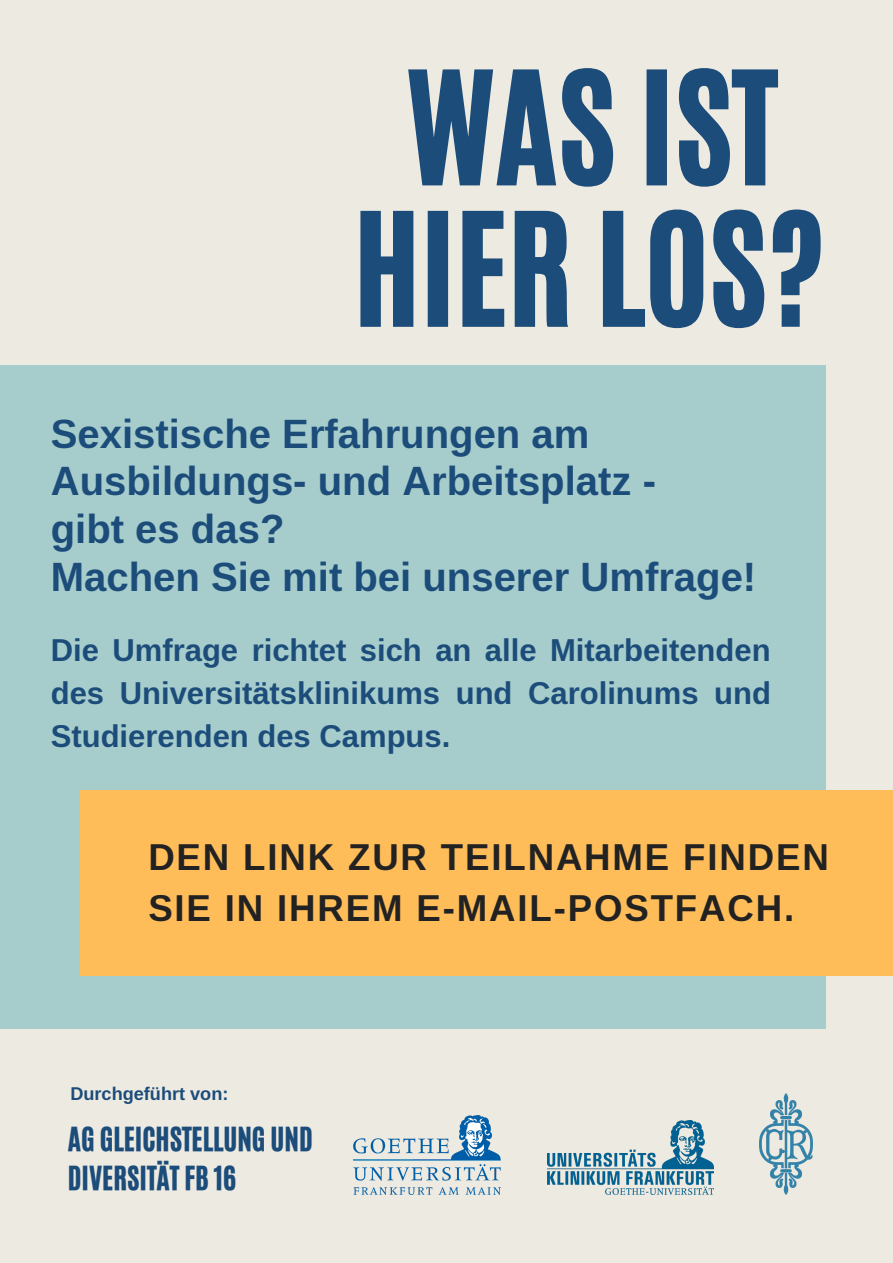
<style>
.page{position:relative;width:893px;height:1263px;background:#edeae1}
.page>*{position:absolute;margin:0;border:0;box-sizing:border-box;transform-origin:0 0}
.t1{font:131.18px/141.4px "CA Generated";color:#1c4c7a;text-align:center}
.t2{font:700 40.05px/47.7px "Libra Sans";color:#1c4c7a}
.t3{font:700 36.67px/50.4px "Libra Sans";letter-spacing:.05em;color:#222}
.t4{font:700 30.97px/43.3px "Libra Sans";color:#1c4c7a;text-align:justify}
.t5{font:27.9px/39px "CA Generated";color:#1c4c7a}
.t6{font:700 18.15px "Libra Sans";color:#1c4c7a}
</style>
<div class="page">
<div style="left:0;top:365px;width:826px;height:663px;background:#a6cdcb"></div>
<img style="left:354px;top:1115px;width:146px;height:80px">
<div style="left:80px;top:790px;width:813px;height:185px;background:#ffbd59"></div>
<img style="left:547px;top:1121px;width:166px;height:73px">
<img style="left:760px;top:1093px;width:53px;height:102px">
<h1 class="t1" style="left:353px;top:58px;width:472px">WAS IST<br>HIER LOS?</h1>
<p class="t2" style="left:51px;top:410px;width:707px">Sexistische Erfahrungen am<br>Ausbildungs- und Arbeitsplatz -<br>gibt es das?<br>Machen Sie mit bei unserer Umfrage!</p>
<p class="t4" style="left:51px;top:628px;width:722px">Die Umfrage richtet sich an alle Mitarbeitenden des Universitätsklinikums und Carolinums und Studierenden des Campus.</p>
<p class="t3" style="left:148px;top:832px;width:682px">DEN LINK ZUR TEILNAHME FINDEN<br>SIE IN IHREM E-MAIL-POSTFACH.</p>
<p class="t6" style="left:70px;top:1083px;width:160px">Durchgeführt von:</p>
<p class="t5" style="left:68px;top:1119px;width:246px">AG GLEICHSTELLUNG UND<br>DIVERSITÄT FB 16</p>
</div>
